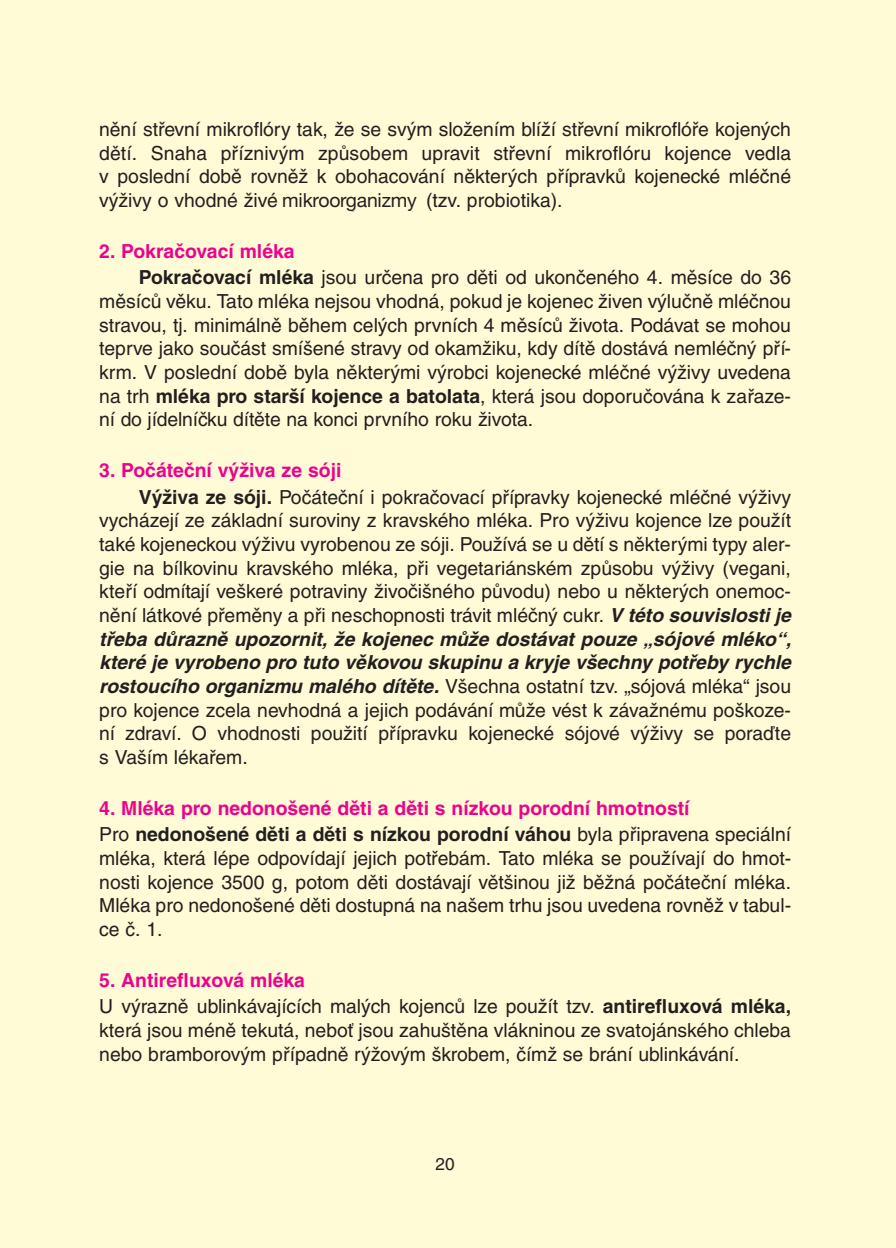
<style>
.page{position:relative;width:896px;height:1248px;background:#fff}
.page>*{position:absolute;margin:0;border:0;box-sizing:border-box;transform-origin:0 0}
.t1{font:19.4px/23.6px "Helvetica CE";color:#231f20;text-align:justify}
.t2{font:700 19.4px/26.4px "Helvetica CE";color:#ed028c}
.t3{font:17.2px "Helvetica CE";color:#231f20}
.s1{font-family:"Helvetica Neue CE"}
.s2{font-weight:700;color:#ed028c}
.s3{font-weight:700}
.s4{font-weight:700;font-style:italic}
.s5{font-weight:400;color:#231f20}
.s6{color:#231f20}
</style>
<div class="page">
<div style="left:0;top:0;width:896px;height:1247px;background:#fffbd6"></div>
<p class="t1" style="left:99px;top:119px;width:693px">nění střevní mikroflóry tak, že se svým složením blíží střevní mikroflóře kojených dětí. Snaha příznivým způsobem upravit střevní mikroflóru kojence vedla v poslední době rovněž k obohacování některých přípravků kojenecké mléčné výživy o vhodné živé <span class="s1">mikroorganizmy</span></p>
<p class="t1" style="left:331px;top:190px;width:233px">rog nizmy (tzv. probiotika).</p>
<p class="t1" style="left:139px;top:239px;width:654px;line-height:26.4px;text-indent:-40px"><span class="s2">2. Pokračovací mléka<br></span><span class="s3">Pokračovací mléka</span> jsou určena pro děti od ukončeného 4. měsíce do 36</p>
<p class="t1" style="left:99px;top:291px;width:693px">měsíců věku. Tato mléka nejsou vhodná, pokud je kojenec živen výlučně mléčnou stravou, tj. minimálně během celých prvních 4 měsíců života. Podávat se mohou teprve jako součást smíšené stravy od okamžiku, kdy dítě dostává nemléčný pří&shy;krm. V poslední době byla některými výrobci kojenecké mléčné výživy uvedena na trh <span class="s3">mléka pro starší kojence a batolata</span>, která jsou doporučována k zařaze&shy;ní do jídelníčku dítěte na konci prvního roku života.</p>
<p class="t1" style="left:139px;top:458px;width:654px;line-height:26.4px;text-indent:-40px"><span class="s2">3. Počáteční výživa ze sóji<br></span><span class="s3">Výživa ze sóji.</span> Počáteční i pokračovací přípravky kojenecké mléčné výživy</p>
<p class="t1" style="left:99px;top:510px;width:693px">vycházejí ze základní suroviny z kravského mléka. Pro výživu kojence lze použít také kojeneckou výživu vyrobenou ze sóji. Používá se u dětí s některými typy aler&shy;gie na bílkovinu kravského mléka, při vegetariánském způsobu výživy (vegani, kteří odmítají veškeré potraviny živočišného původu) nebo u některých onemoc&shy;nění látkové přeměny a při neschopnosti trávit mléčný cukr. <span class="s4">V této souvislosti je třeba důrazně upozornit, že kojenec může dostávat pouze „sójové mléko“, které je vyrobeno pro tuto věkovou skupinu a kryje všechny potřeby rychle rostoucího organizmu malého dítěte.</span> Všechna ostatní tzv. „sójová mléka“ jsou pro kojence zcela nevhodná a jejich podávání může vést k závažnému poškoze&shy;ní zdraví. O vhodnosti použití přípravku kojenecké sójové výživy se poraďte s Vaším lékařem.</p>
<p class="t2" style="left:99px;top:796px;width:693px">4. Mléka pro nedonošené děti a děti s nízkou porodní hmotností<br><span class="s5">Pro</span> <span class="s6">nedonošené děti a děti s nízkou porodní váhou</span> <span class="s5">byla připravena speciální</span></p>
<p class="t1" style="left:99px;top:848px;width:693px">mléka, která lépe odpovídají jejich potřebám. Tato mléka se používají do hmot&shy;nosti kojence 3500 g, potom děti dostávají většinou již běžná počáteční mléka.<br>Mléka pro nedonošené děti dostupná na našem trhu jsou uvedena rovněž v tabul&shy;ce č. 1.</p>
<p class="t1" style="left:99px;top:968px;width:693px;line-height:26.4px"><span class="s2">5. Antirefluxová mléka<br></span>U výrazně ublinkávajících malých kojenců lze použít tzv. <span class="s3">antirefluxová mléka,</span></p>
<p class="t1" style="left:99px;top:1019px;width:693px">která jsou méně tekutá, neboť jsou zahuštěna vlákninou ze svatojánského chleba nebo bramborovým případně rýžovým škrobem, čímž se brání ublinkávání.</p>
<p class="t3" style="left:435px;top:1157px;width:21px">20</p>
</div>
